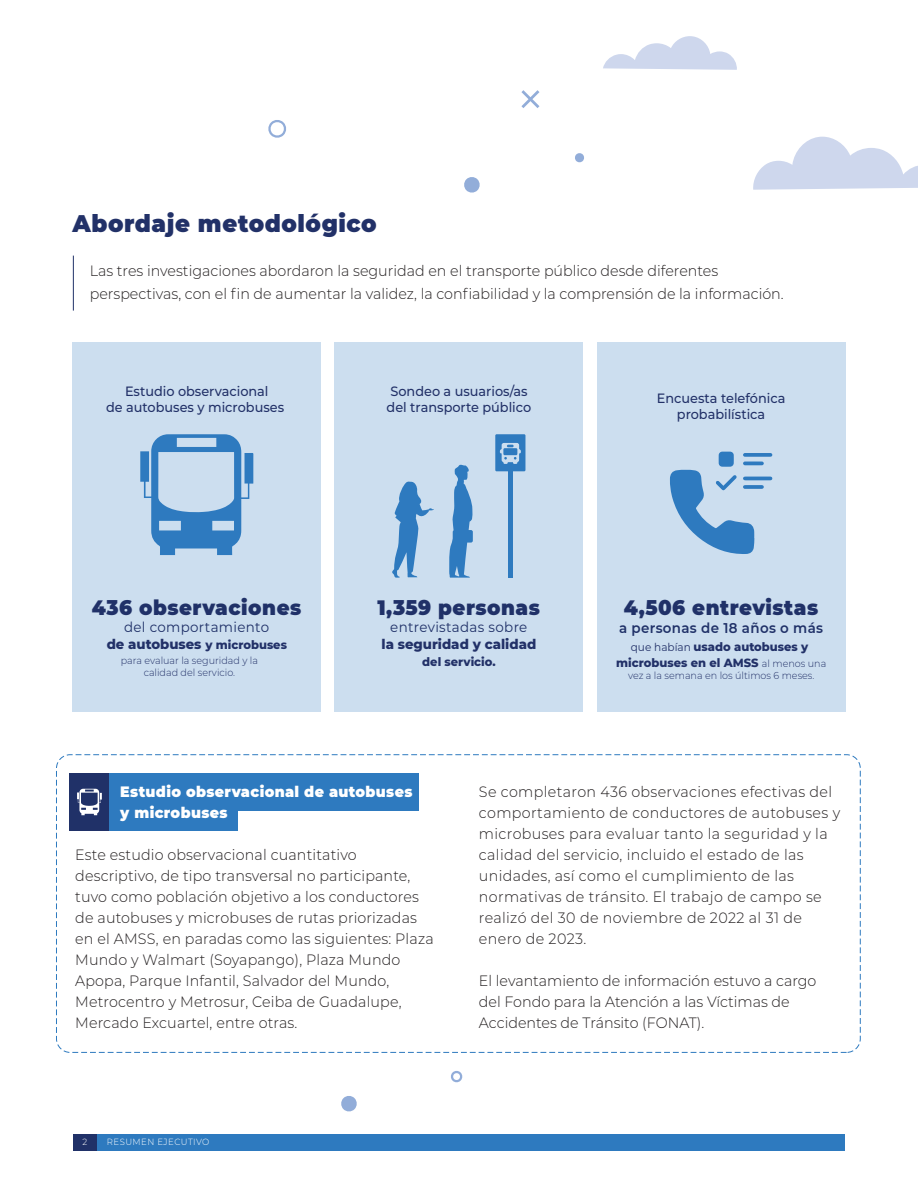
<style>
.page{position:relative;width:918px;height:1188px;background:#fff}
.page>*{position:absolute;margin:0;border:0;box-sizing:border-box;transform-origin:0 0}
.t1{font:900 24px "Montserrat";letter-spacing:.025em;color:#223168;scale:.95 1}
.t2{font:900 20.85px "Montserrat";letter-spacing:.025em;color:#203168;scale:.95 1}
.t3{font:300 15px/21px "Montserrat";letter-spacing:.01em;color:#231f20;scale:.95 1}
.t4{font:900 15px/21px "Montserrat";letter-spacing:.025em;color:#fff;scale:.95 1}
.t5{font:14.1px "Montserrat";letter-spacing:.025em;color:#203168;scale:.95 1}
.t6{font:600 14.1px "Montserrat";letter-spacing:.025em;color:#203168;scale:.95 1}
.t7{font:800 13.95px "Montserrat";color:#223168;scale:.95 1}
.t8{font:500 13.5px/16.2px "Montserrat";color:#223168;text-align:center;scale:.95 1}
.t9{font:800 12px/16px "Montserrat";color:#223168;text-align:center;scale:.95 1}
.t10{font:300 10.05px/12px "Montserrat";color:#223168;text-align:center;scale:.95 1}
.t11{font:300 9px "Montserrat";letter-spacing:.05em;color:#fff;scale:.95 1}
.s1{font-size:12px}
.s2{font-weight:400;font-size:11.1px}
.s3{font-weight:300;font-size:10.05px}
</style>
<div class="page">
<div style="left:97px;top:1134px;width:747px;height:17px;background:#2e7abf"></div>
<div style="left:74px;top:1134px;width:23px;height:17px;background:#203168"></div>
<div style="left:69px;top:773px;width:40px;height:58px;background:#203168"></div>
<svg style="left:603px;top:36px;width:134px;height:34px"></svg>
<svg style="left:753px;top:137px;width:165px;height:53px"></svg>
<hr style="left:73px;top:256px;width:1px;height:55px;background:#203168">
<svg style="left:521px;top:90px;width:18px;height:18px"></svg>
<svg style="left:268px;top:120px;width:18px;height:17px"></svg>
<svg style="left:464px;top:177px;width:16px;height:16px"></svg>
<svg style="left:575px;top:153px;width:9px;height:10px"></svg>
<svg style="left:341px;top:1096px;width:16px;height:16px"></svg>
<svg style="left:451px;top:1071px;width:12px;height:12px"></svg>
<div style="left:597px;top:342px;width:248px;height:370px;background:#ccdeef"></div>
<svg style="left:670px;top:452px;width:102px;height:102px"></svg>
<div style="left:335px;top:342px;width:248px;height:370px;background:#ccdeef"></div>
<svg style="left:392px;top:481px;width:42px;height:97px"></svg>
<svg style="left:449px;top:465px;width:24px;height:113px"></svg>
<div style="left:508px;top:470px;width:5px;height:108px;background:#2e7abf"></div>
<svg style="left:495px;top:434px;width:30px;height:37px"></svg>
<div style="left:109px;top:773px;width:310px;height:37px;background:#2e7abf"></div>
<div style="left:109px;top:794px;width:129px;height:37px;background:#2e7abf"></div>
<svg style="left:77px;top:789px;width:25px;height:26px"></svg>
<div style="left:73px;top:342px;width:248px;height:370px;background:#ccdeef"></div>
<svg style="left:140px;top:434px;width:113px;height:121px"></svg>
<h1 class="t1" style="left:72px;top:205px;width:322px">Abordaje metodológico</h1>
<p class="t3" style="left:90px;top:259px;width:732px;line-height:22.5px">Las tres investigaciones abordaron la seguridad en el transporte público desde diferentes perspectivas, con el fin de aumentar la validez, la confiabilidad y la comprensión de la información.</p>
<p class="t8" style="left:106px;top:382px;width:189px">Estudio observacional<br>de autobuses y microbuses</p>
<h2 class="t2" style="left:92px;top:592px;width:222px">436 observaciones</h2>
<p class="t5" style="left:124px;top:618px;width:154px">del comportamiento</p>
<p class="t7" style="left:107px;top:634px;width:191px">de autobuses <span class="s1">y microbuses</span></p>
<p class="t10" style="left:121px;top:654px;width:146px">para evaluar la seguridad y la calidad del servicio.</p>
<p class="t8" style="left:387px;top:382px;width:154px;text-align:left">Sondeo a usuarios/as del transporte público</p>
<h2 class="t2" style="left:378px;top:592px;width:172px">1,359 personas</h2>
<p class="t5" style="left:390px;top:618px;width:146px">entrevistadas sobre</p>
<p class="t7" style="left:382px;top:634px;width:164px">la seguridad y calidad</p>
<p class="t9" style="left:422px;top:653px;width:79px">del servicio.</p>
<p class="t8" style="left:657px;top:390px;width:137px">Encuesta telefónica probabilística</p>
<h2 class="t2" style="left:624px;top:592px;width:206px">4,506 entrevistas</h2>
<p class="t6" style="left:619px;top:618px;width:216px">a personas de 18 años o más</p>
<p class="t9" style="left:616px;top:638px;width:223px"><span class="s2">que habían</span> usado autobuses y microbuses en el AMSS <span class="s3">al menos una</span></p>
<p class="t10" style="left:628px;top:669px;width:198px">vez a la semana en los últimos 6 meses.</p>
<p class="t4" style="left:120px;top:780px;width:309px">Estudio observacional de autobuses y microbuses</p>
<p class="t3" style="left:75px;top:843px;width:379px">Este estudio observacional cuantitativo descriptivo, de tipo transversal no participante, tuvo como población objetivo a los conductores de autobuses y microbuses de rutas priorizadas en el AMSS, en paradas como las siguientes: Plaza Mundo y Walmart (Soyapango), Plaza Mundo Apopa, Parque Infantil, Salvador del Mundo, Metrocentro y Metrosur, Ceiba de Guadalupe, Mercado Excuartel, entre otras.</p>
<p class="t11" style="left:83px;top:1136px;width:7px">2</p>
<p class="t11" style="left:107px;top:1136px;width:109px">RESUMEN EJECUTIVO</p>
<p class="t3" style="left:479px;top:780px;width:382px">Se completaron 436 observaciones efectivas del comportamiento de conductores de autobuses y microbuses para evaluar tanto la seguridad y la calidad del servicio, incluido el estado de las unidades, así como el cumplimiento de las normativas de tránsito. El trabajo de campo se realizó del 30 de noviembre de 2022 al 31 de enero de 2023.</p>
<p class="t3" style="left:479px;top:969px;width:357px">El levantamiento de información estuvo a cargo del Fondo para la Atención a las Víctimas de<br>Accidentes de Tránsito (FONAT).</p>
</div>
